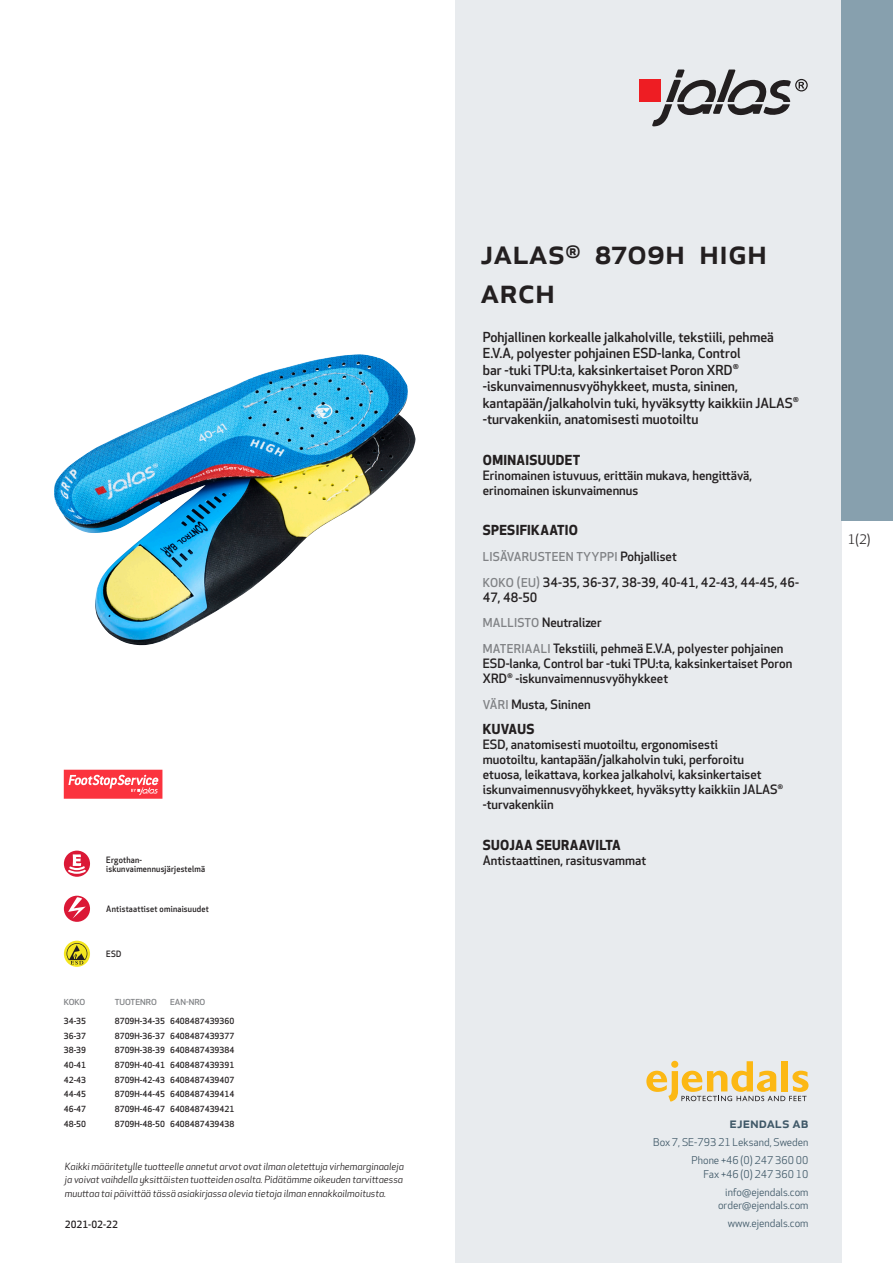
<style>
.page{position:relative;width:893px;height:1263px;background:#fff}
.page>*{position:absolute;margin:0;border:0;box-sizing:border-box;transform-origin:0 0}
.prodname{font:500 34.5px/39px "Apex New";color:#231f20}
.t1{font:500 15px "Apex New";color:#405968}
.Funktion_body{font:500 13.5px/16.5px "Apex New";color:#231f20}
.Funktion_body-2{font:700 13.5px "Apex New";letter-spacing:.025em;color:#231f20}
.t2{font:12.75px "Apex New";color:#231f20}
.Funktion_body-3{font:500 12.6px/15px "Apex New";color:#231f20}
.Funktion_body-4{font:500 12px "Apex New";letter-spacing:.025em;color:#808285}
.t3{font:10.5px/18px "Apex New";color:#405968;text-align:right}
.t4{font:italic 9.75px/13.5px "Apex New";color:#231f20;text-align:justify}
.t5{font:500 9.75px "Apex New";color:#231f20}
.Funktion_body-5{font:500 8.55px/9px "Apex New";letter-spacing:.025em;color:#231f20;scale:.95 1}
.ArticleTable_body{font:500 8.25px "Apex New";color:#231f20}
.ArticeTable_header{font:500 8.1px "Apex New";color:#808285;scale:1.06 1}
.s1{font-size:12.6px;color:#231f20}
.s2{font-size:12px;color:#808285}
</style>
<div class="page">
<div style="left:455px;top:0;width:387px;height:1263px;background:#e8ebee"></div>
<svg style="left:646px;top:1061px;width:162px;height:40px"></svg>
<div style="left:842px;top:0;width:51px;height:520px;background:#87a0ae"></div>
<img style="left:54px;top:354px;width:362px;height:292px">
<div style="left:639px;top:80px;width:22px;height:22px;background:#ee1d23"></div>
<svg style="left:652px;top:70px;width:156px;height:56px"></svg>
<div style="left:64px;top:770px;width:98px;height:29px;background:#fb333e"></div>
<svg style="left:68px;top:775px;width:90px;height:20px"></svg>
<div style="left:64px;top:896px;width:26px;height:26px;background:#db1836;border-radius:50%"></div>
<svg style="left:68px;top:897px;width:18px;height:22px"></svg>
<svg style="left:64px;top:941px;width:26px;height:26px"></svg>
<svg style="left:67px;top:943px;width:20px;height:21px"></svg>
<div style="left:64px;top:851px;width:26px;height:26px;background:#db1836;border-radius:50%"></div>
<svg style="left:66px;top:854px;width:22px;height:21px"></svg>
<p class="Funktion_body-5" style="left:106px;top:855px;width:106px">Ergothan&shy;iskunvaimennusjärjestelmä</p>
<p class="Funktion_body-5" style="left:106px;top:904px;width:109px">Antistaattiset ominaisuudet</p>
<p class="Funktion_body-5" style="left:106px;top:949px;width:17px">ESD</p>
<p class="ArticeTable_header" style="left:64px;top:996px;width:22px">KOKO</p>
<p class="ArticeTable_header" style="left:115px;top:996px;width:41px">TUOTENRO</p>
<p class="ArticeTable_header" style="left:170px;top:996px;width:35px">EAN-NRO</p>
<p class="ArticleTable_body" style="left:64px;top:1015px;width:24px">34-35</p>
<p class="ArticleTable_body" style="left:115px;top:1015px;width:52px">8709H-34-35</p>
<p class="ArticleTable_body" style="left:170px;top:1015px;width:66px">6408487439360</p>
<p class="ArticleTable_body" style="left:64px;top:1030px;width:24px">36-37</p>
<p class="ArticleTable_body" style="left:115px;top:1030px;width:52px">8709H-36-37</p>
<p class="ArticleTable_body" style="left:170px;top:1030px;width:66px">6408487439377</p>
<p class="ArticleTable_body" style="left:64px;top:1045px;width:24px">38-39</p>
<p class="ArticleTable_body" style="left:115px;top:1045px;width:52px">8709H-38-39</p>
<p class="ArticleTable_body" style="left:170px;top:1045px;width:66px">6408487439384</p>
<p class="ArticleTable_body" style="left:64px;top:1059px;width:24px">40-41</p>
<p class="ArticleTable_body" style="left:115px;top:1059px;width:52px">8709H-40-41</p>
<p class="ArticleTable_body" style="left:170px;top:1059px;width:66px">6408487439391</p>
<p class="ArticleTable_body" style="left:64px;top:1074px;width:24px">42-43</p>
<p class="ArticleTable_body" style="left:115px;top:1074px;width:52px">8709H-42-43</p>
<p class="ArticleTable_body" style="left:170px;top:1074px;width:66px">6408487439407</p>
<p class="ArticleTable_body" style="left:64px;top:1089px;width:24px">44-45</p>
<p class="ArticleTable_body" style="left:115px;top:1089px;width:52px">8709H-44-45</p>
<p class="ArticleTable_body" style="left:170px;top:1089px;width:66px">6408487439414</p>
<p class="ArticleTable_body" style="left:64px;top:1103px;width:24px">46-47</p>
<p class="ArticleTable_body" style="left:115px;top:1103px;width:52px">8709H-46-47</p>
<p class="ArticleTable_body" style="left:170px;top:1103px;width:66px">6408487439421</p>
<p class="ArticleTable_body" style="left:64px;top:1118px;width:24px">48-50</p>
<p class="ArticleTable_body" style="left:115px;top:1118px;width:52px">8709H-48-50</p>
<p class="ArticleTable_body" style="left:170px;top:1118px;width:66px">6408487439438</p>
<p class="t4" style="left:65px;top:1159px;width:340px">Kaikki määritetylle tuotteelle annetut arvot ovat ilman oletettuja virhemarginaaleja ja voivat vaihdella yksittäisten tuotteiden osalta. Pidätämme oikeuden tarvittaessa muuttaa tai päivittää tässä asiakirjassa olevia tietoja ilman ennakkoilmoitusta.</p>
<p class="t5" style="left:65px;top:1218px;width:54px">2021-02-22</p>
<p class="prodname" style="left:480px;top:231px;width:288px">JALAS<sup>®</sup> 8709H HIGH<br>ARCH</p>
<p class="Funktion_body" style="left:483px;top:328px;width:318px">Pohjallinen korkealle jalkaholville, tekstiili, pehmeä E.V.A, polyester pohjainen ESD-lanka, Control<br>bar -tuki TPU:ta, kaksinkertaiset Poron XRD<sup>® </sup>-iskunvaimennusvyöhykkeet, musta, sininen, kantapään/jalkaholvin tuki, hyväksytty kaikkiin JALAS<sup>® </sup>-turvakenkiin, anatomisesti muotoiltu</p>
<p class="Funktion_body-2" style="left:483px;top:450px;width:99px">OMINAISUUDET</p>
<p class="Funktion_body-3" style="left:483px;top:467px;width:271px">Erinomainen istuvuus, erittäin mukava, hengittävä, erinomainen iskunvaimennus</p>
<p class="Funktion_body-2" style="left:483px;top:521px;width:97px">SPESIFIKAATIO</p>
<p class="Funktion_body-4" style="left:483px;top:549px;width:195px">LISÄVARUSTEEN TYYPPI <span class="s1">Pohjalliset</span></p>
<p class="Funktion_body-3" style="left:483px;top:574px;width:318px"><span class="s2">KOKO (EU)</span> 34-35, 36-37, 38-39, 40-41, 42-43, 44-45, 46-<br>47, 48-50</p>
<p class="Funktion_body-3" style="left:483px;top:615px;width:120px"><span class="s2">MALLISTO</span> Neutralizer</p>
<p class="Funktion_body-3" style="left:483px;top:640px;width:311px"><span class="s2">MATERIAALI</span> Tekstiili, pehmeä E.V.A, polyester pohjainen<br>ESD-lanka, Control bar -tuki TPU:ta, kaksinkertaiset Poron<br>XRD<sup>®</sup> -iskunvaimennusvyöhykkeet</p>
<p class="Funktion_body-3" style="left:483px;top:696px;width:109px"><span class="s2">VÄRI</span> Musta, Sininen</p>
<p class="Funktion_body-2" style="left:483px;top:719px;width:53px">KUVAUS</p>
<p class="Funktion_body-3" style="left:483px;top:737px;width:302px">ESD, anatomisesti muotoiltu, ergonomisesti<br>muotoiltu, kantapään/jalkaholvin tuki, perforoitu etuosa, leikattava, korkea jalkaholvi, kaksinkertaiset iskunvaimennusvyöhykkeet, hyväksytty kaikkiin JALAS<sup>® </sup>-turvakenkiin</p>
<p class="Funktion_body-2" style="left:483px;top:835px;width:140px">SUOJAA SEURAAVILTA</p>
<p class="Funktion_body-3" style="left:483px;top:852px;width:165px">Antistaattinen, rasitusvammat</p>
<p class="t2" style="left:848px;top:531px;width:24px">1(2)</p>
<p class="t1" style="left:729px;top:1113px;width:80px">ejendals ab</p>
<p class="t3" style="left:653px;top:1133px;width:157px">Box 7, SE-793 21 Leksand, Sweden<br>Phone +46 (0) 247 360 00</p>
<p class="t3" style="left:703px;top:1165px;width:107px">Fax +46 (0) 247 360 10 info@ejendals.com</p>
<p class="t3" style="left:718px;top:1196px;width:92px">order@ejendals.com</p>
<p class="t3" style="left:728px;top:1215px;width:82px">www.ejendals.com</p>
</div>
